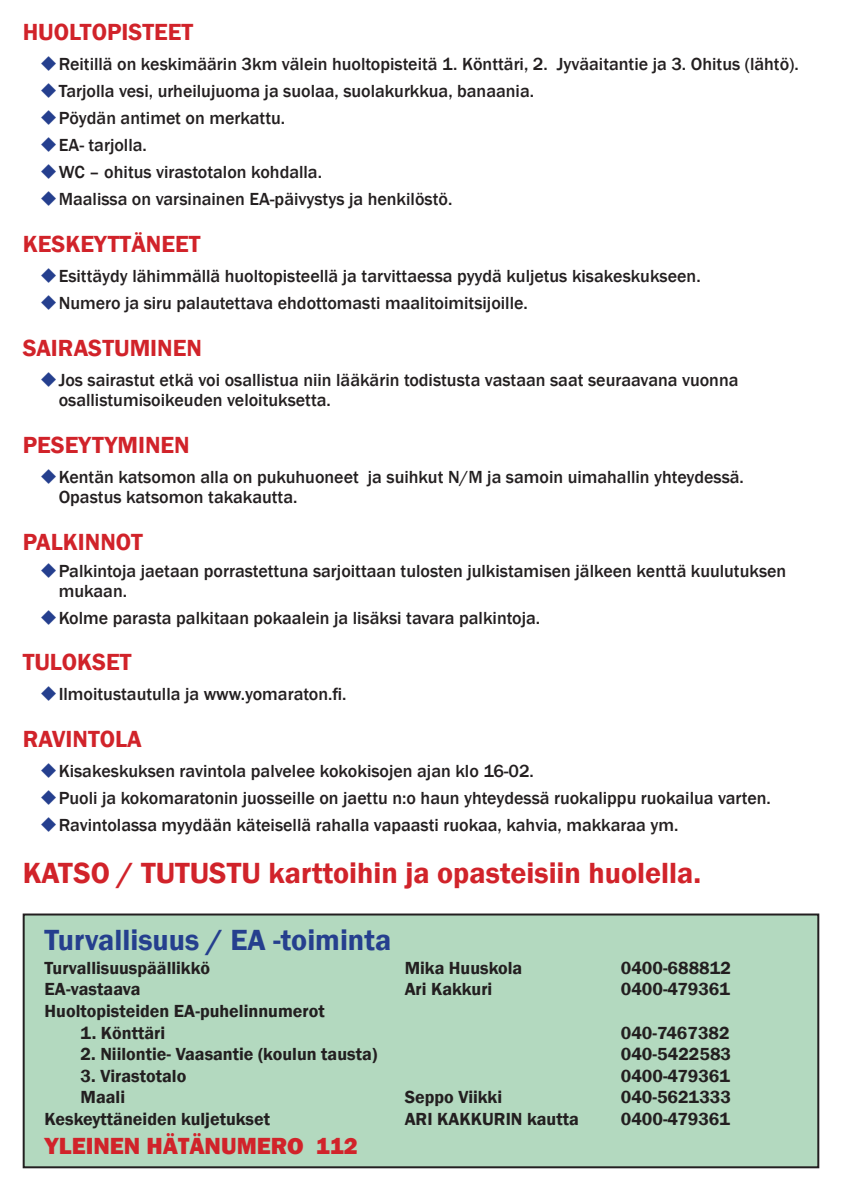
<style>
.page{position:relative;width:842px;height:1191px;background:#fff}
.page>*{position:absolute;margin:0;border:0;box-sizing:border-box;transform-origin:0 0}
.t1{font:600 30px "Franklin Gothic";color:#d1232a}
.t2{font:600 30px "Franklin Gothic";color:#253f8e}
.t3{font:600 24px "Franklin Gothic";color:#d1232a}
.t4{font:800 24px "Franklin Gothic";color:#d1232a}
.t5{font:500 18px/20px "Franklin Gothic";color:#231f20}
.t6{font:600 18px "Franklin Gothic";color:#231f20}
.s1{color:#253f8e}
</style>
<div class="page">
<div style="left:24px;top:914px;width:794px;height:253px;background:#b3d9bf"></div>
<div style="left:23px;top:913px;width:796px;height:255px;border:2px solid #231f20"></div>
<h2 class="t3" style="left:23px;top:17px;width:172px">HUOLTOPISTEET</h2>
<p class="t5" style="left:40px;top:54px;width:761px"><span class="s1">◆</span>Reitillä on keskimäärin 3km välein huoltopisteitä 1. Könttäri, 2. Jyväaitantie ja 3. Ohitus (lähtö).</p>
<p class="t5" style="left:40px;top:81px;width:496px"><span class="s1">◆</span>Tarjolla vesi, urheilujuoma ja suolaa, suolakurkkua, banaania.</p>
<p class="t5" style="left:40px;top:108px;width:247px"><span class="s1">◆</span>Pöydän antimet on merkattu.</p>
<p class="t5" style="left:40px;top:135px;width:109px"><span class="s1">◆</span>EA- tarjolla.</p>
<p class="t5" style="left:40px;top:162px;width:284px"><span class="s1">◆</span>WC – ohitus virastotalon kohdalla.</p>
<p class="t5" style="left:40px;top:189px;width:414px"><span class="s1">◆</span>Maalissa on varsinainen EA-päivystys ja henkilöstö.</p>
<h2 class="t3" style="left:23px;top:229px;width:179px">KESKEYTTÄNEET</h2>
<p class="t5" style="left:40px;top:266px;width:662px"><span class="s1">◆</span>Esittäydy lähimmällä huoltopisteellä ja tarvittaessa pyydä kuljetus kisakeskukseen.</p>
<p class="t5" style="left:40px;top:293px;width:490px"><span class="s1">◆</span>Numero ja siru palautettava ehdottomasti maalitoimitsijoille.</p>
<h2 class="t3" style="left:23px;top:333px;width:181px">SAIRASTUMINEN</h2>
<p class="t5" style="left:59px;top:370px;width:681px;text-indent:-19px"><span class="s1">◆</span>Jos sairastut etkä voi osallistua niin lääkärin todistusta vastaan saat seuraavana vuonna osallistumisoikeuden veloituksetta.</p>
<h2 class="t3" style="left:23px;top:430px;width:169px">PESEYTYMINEN</h2>
<p class="t5" style="left:59px;top:467px;width:687px;text-indent:-19px"><span class="s1">◆</span>Kentän katsomon alla on pukuhuoneet ja suihkut N/M ja samoin uimahallin yhteydessä.<br>Opastus katsomon takakautta.</p>
<h2 class="t3" style="left:23px;top:527px;width:122px">PALKINNOT</h2>
<p class="t5" style="left:59px;top:561px;width:729px;text-indent:-19px"><span class="s1">◆</span>Palkintoja jaetaan porrastettuna sarjoittaan tulosten julkistamisen jälkeen kenttä kuulutuksen mukaan.</p>
<p class="t5" style="left:40px;top:608px;width:502px"><span class="s1">◆</span>Kolme parasta palkitaan pokaalein ja lisäksi tavara palkintoja.</p>
<h2 class="t3" style="left:23px;top:647px;width:110px">TULOKSET</h2>
<p class="t5" style="left:40px;top:684px;width:308px"><span class="s1">◆</span>Ilmoitustautulla ja www.yomaraton.fi.</p>
<h2 class="t3" style="left:23px;top:724px;width:121px">RAVINTOLA</h2>
<p class="t5" style="left:40px;top:761px;width:496px"><span class="s1">◆</span>Kisakeskuksen ravintola palvelee kokokisojen ajan klo 16-02.</p>
<p class="t5" style="left:40px;top:788px;width:733px"><span class="s1">◆</span>Puoli ja kokomaratonin juosseille on jaettu n:o haun yhteydessä ruokalippu ruokailua varten.</p>
<p class="t5" style="left:40px;top:815px;width:640px"><span class="s1">◆</span>Ravintolassa myydään käteisellä rahalla vapaasti ruokaa, kahvia, makkaraa ym.</p>
<h1 class="t1" style="left:23px;top:854px;width:680px">KATSO / TUTUSTU karttoihin ja opasteisiin huolella.</h1>
<h1 class="t2" style="left:45px;top:921px;width:348px">Turvallisuus / EA -toiminta</h1>
<p class="t6" style="left:45px;top:956px;width:167px">Turvallisuuspäällikkö</p>
<p class="t6" style="left:405px;top:956px;width:119px">Mika Huuskola</p>
<p class="t6" style="left:621px;top:956px;width:112px">0400-688812</p>
<p class="t6" style="left:45px;top:978px;width:97px">EA-vastaava</p>
<p class="t6" style="left:405px;top:978px;width:89px">Ari Kakkuri</p>
<p class="t6" style="left:621px;top:978px;width:111px">0400-479361</p>
<p class="t6" style="left:45px;top:999px;width:282px">Huoltopisteiden EA-puhelinnumerot</p>
<p class="t6" style="left:81px;top:1021px;width:86px">1. Könttäri</p>
<p class="t6" style="left:621px;top:1021px;width:110px">040-7467382</p>
<p class="t6" style="left:81px;top:1043px;width:298px">2. Niilontie- Vaasantie (koulun tausta)</p>
<p class="t6" style="left:621px;top:1043px;width:112px">040-5422583</p>
<p class="t6" style="left:81px;top:1064px;width:107px">3. Virastotalo</p>
<p class="t6" style="left:621px;top:1064px;width:111px">0400-479361</p>
<p class="t6" style="left:81px;top:1086px;width:46px">Maali</p>
<p class="t6" style="left:405px;top:1086px;width:99px">Seppo Viikki</p>
<p class="t6" style="left:621px;top:1086px;width:112px">040-5621333</p>
<p class="t6" style="left:45px;top:1107px;width:227px">Keskeyttäneiden kuljetukset</p>
<p class="t6" style="left:405px;top:1107px;width:176px">ARI KAKKURIN kautta</p>
<p class="t6" style="left:621px;top:1107px;width:111px">0400-479361</p>
<h2 class="t4" style="left:45px;top:1130px;width:315px">YLEINEN HÄTÄNUMERO 112</h2>
</div>
